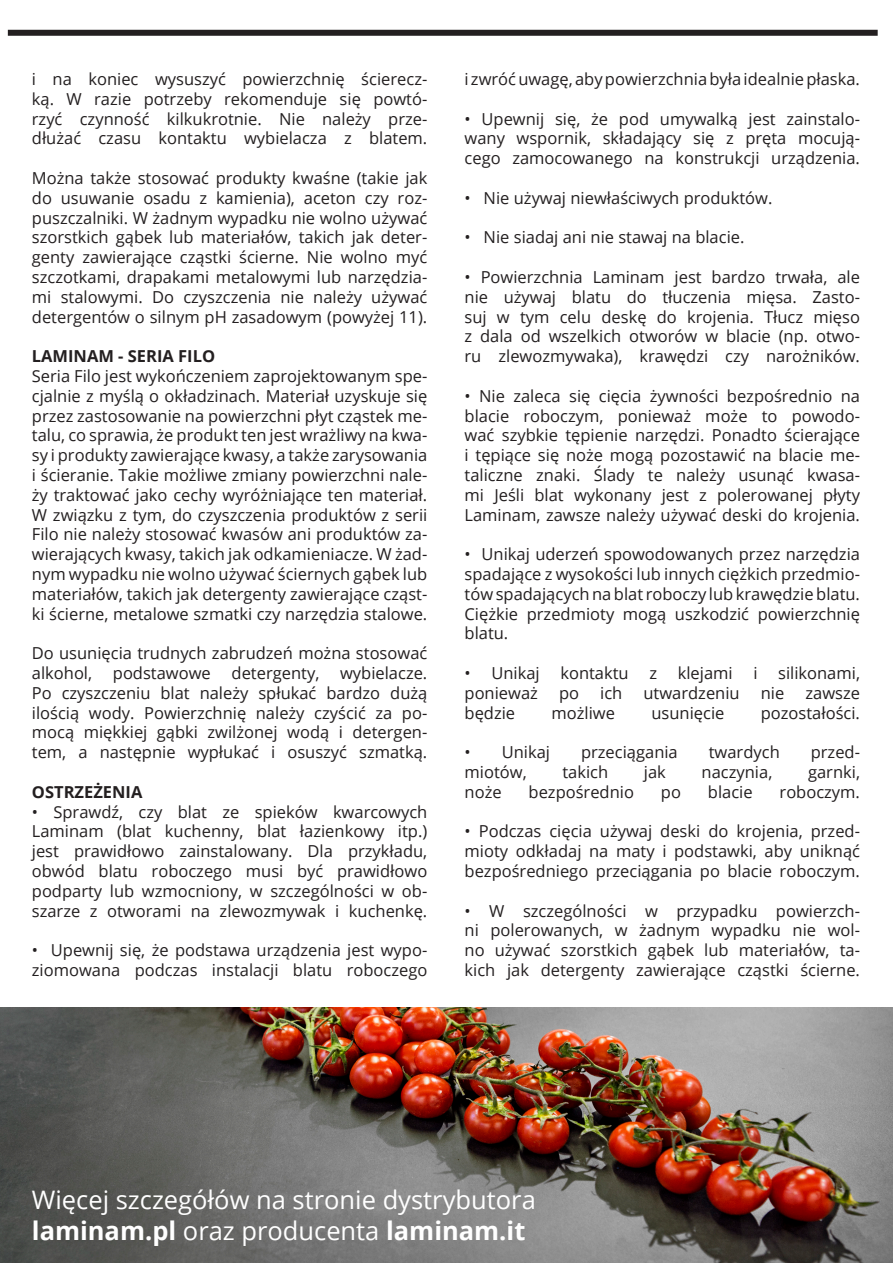
<style>
.page{position:relative;width:893px;height:1263px;background:#fff}
.page>*{position:absolute;margin:0;border:0;box-sizing:border-box;transform-origin:0 0}
.t1{font:25.5px/30.6px "Open Sans";color:#fff}
.t2{font:16.5px/19.8px "Open Sans";color:#231f20;text-align:justify}
.t3{font:700 16.5px "Open Sans";color:#231f20}
.s1{font-weight:700}
</style>
<div class="page">
<div style="left:8px;top:30px;width:870px;height:6px;background:#231f20"></div>
<img style="left:0;top:1008px;width:893px;height:255px">
<p class="t2" style="left:32px;top:69px;width:397px">i na koniec wysuszyć powierzchnię ścierecz&shy;ką. W razie potrzeby rekomenduje się powtó&shy;rzyć czynność kilkukrotnie. Nie należy prze&shy;dłużać czasu kontaktu wybielacza z blatem.</p>
<p class="t2" style="left:32px;top:168px;width:397px">Można także stosować produkty kwaśne (takie jak do usuwanie osadu z kamienia), aceton czy roz&shy;puszczalniki. W żadnym wypadku nie wolno używać szorstkich gąbek lub materiałów, takich jak deter&shy;genty zawierające cząstki ścierne. Nie wolno myć szczotkami, drapakami metalowymi lub narzędzia&shy;mi stalowymi. Do czyszczenia nie należy używać detergentów o silnym pH zasadowym (powyżej 11).</p>
<p class="t3" style="left:32px;top:344px;width:185px">LAMINAM - SERIA FILO</p>
<p class="t2" style="left:32px;top:366px;width:397px">Seria Filo jest wykończeniem zaprojektowanym spe&shy;cjalnie z myślą o okładzinach. Materiał uzyskuje się przez zastosowanie na powierzchni płyt cząstek me&shy;talu, co sprawia, że produkt ten jest wrażliwy na kwa&shy;sy i produkty zawierające kwasy, a także zarysowania i ścieranie. Takie możliwe zmiany powierzchni nale&shy;ży traktować jako cechy wyróżniające ten materiał.<br>W związku z tym, do czyszczenia produktów z serii Filo nie należy stosować kwasów ani produktów za&shy;wierających kwasy, takich jak odkamieniacze. W żad&shy;nym wypadku nie wolno używać ściernych gąbek lub materiałów, takich jak detergenty zawierające cząst&shy;ki ścierne, metalowe szmatki czy narzędzia stalowe.</p>
<p class="t2" style="left:32px;top:643px;width:397px">Do usunięcia trudnych zabrudzeń można stosować alkohol,</p>
<p class="t2" style="left:32px;top:663px;width:397px;text-indent:308px">wybielacze.<br>Po czyszczeniu blat należy spłukać bardzo dużą ilością wody. Powierzchnię należy czyścić za po&shy;mocą miękkiej gąbki zwilżonej wodą i detergen&shy;tem, a następnie wypłukać i osuszyć szmatką.</p>
<p class="t3" style="left:32px;top:780px;width:112px">OSTRZEŻENIA</p>
<p class="t2" style="left:32px;top:801px;width:397px">• Sprawdź, czy blat ze spieków kwarcowych Laminam (blat kuchenny, blat łazienkowy itp.) jest prawidłowo zainstalowany. Dla przykładu, obwód blatu roboczego musi być prawidłowo podparty lub wzmocniony, w szczególności w ob&shy;szarze z otworami na zlewozmywak i kuchenkę.</p>
<p class="t2" style="left:32px;top:940px;width:397px">• Upewnij się, że podstawa urządzenia jest wypo&shy;ziomowana podczas instalacji blatu roboczego</p>
<p class="t2" style="left:113px;top:663px;width:99px">podstawowe</p>
<p class="t2" style="left:232px;top:663px;width:89px">detergenty,</p>
<p class="t2" style="left:465px;top:69px;width:397px">i zwróć uwagę, aby powierzchnia była idealnie płaska.</p>
<p class="t2" style="left:465px;top:108px;width:397px">• Upewnij się, że pod umywalką jest zainstalo&shy;wany wspornik, składający się z pręta mocują&shy;cego zamocowanego na konstrukcji urządzenia.</p>
<p class="t2" style="left:465px;top:187px;width:309px">• Nie używaj niewłaściwych produktów.</p>
<p class="t2" style="left:465px;top:227px;width:281px">• Nie siadaj ani nie stawaj na blacie.</p>
<p class="t2" style="left:465px;top:267px;width:397px">• Powierzchnia Laminam jest bardzo trwała, ale nie używaj blatu do tłuczenia mięsa. Zasto&shy;suj w tym celu deskę do krojenia. Tłucz mięso z dala od wszelkich otworów w blacie (np. otwo&shy;ru zlewozmywaka), krawędzi czy narożników.</p>
<p class="t2" style="left:465px;top:385px;width:397px">• Nie zaleca się cięcia żywności bezpośrednio na blacie roboczym, ponieważ może to powodo&shy;wać szybkie tępienie narzędzi. Ponadto ścierające i tępiące się noże mogą pozostawić na blacie me&shy;taliczne znaki. Ślady te należy usunąć kwasa&shy;mi Jeśli blat wykonany jest z polerowanej płyty Laminam, zawsze należy używać deski do krojenia.</p>
<p class="t2" style="left:465px;top:544px;width:397px">• Unikaj uderzeń spowodowanych przez narzędzia spadające z wysokości lub innych ciężkich przedmio&shy;tów spadających na blat roboczy lub krawędzie blatu.<br>Ciężkie przedmioty mogą uszkodzić powierzchnię blatu.</p>
<p class="t2" style="left:465px;top:663px;width:77px">• Unikaj</p>
<p class="t2" style="left:560px;top:663px;width:70px">kontaktu</p>
<p class="t2" style="left:649px;top:663px;width:9px">z</p>
<p class="t2" style="left:678px;top:663px;width:56px">klejami</p>
<p class="t2" style="left:753px;top:663px;width:6px">i</p>
<p class="t2" style="left:778px;top:663px;width:83px">silikonami,</p>
<p class="t2" style="left:465px;top:682px;width:75px">ponieważ</p>
<p class="t2" style="left:559px;top:682px;width:22px">po</p>
<p class="t2" style="left:600px;top:682px;width:24px">ich</p>
<p class="t2" style="left:643px;top:682px;width:98px">utwardzeniu</p>
<p class="t2" style="left:761px;top:682px;width:25px">nie</p>
<p class="t2" style="left:805px;top:682px;width:56px">zawsze</p>
<p class="t2" style="left:465px;top:702px;width:52px">będzie</p>
<p class="t2" style="left:552px;top:702px;width:65px">możliwe</p>
<p class="t2" style="left:651px;top:702px;width:74px">usunięcie</p>
<p class="t2" style="left:761px;top:702px;width:101px">pozostałości.</p>
<p class="t2" style="left:465px;top:742px;width:87px">• Unikaj</p>
<p class="t2" style="left:581px;top:742px;width:98px">przeciągania</p>
<p class="t2" style="left:709px;top:742px;width:72px">twardych</p>
<p class="t2" style="left:811px;top:742px;width:51px">przed-</p>
<p class="t2" style="left:465px;top:762px;width:64px">miotów,</p>
<p class="t2" style="left:562px;top:762px;width:47px">takich</p>
<p class="t2" style="left:644px;top:762px;width:24px">jak</p>
<p class="t2" style="left:702px;top:762px;width:72px">naczynia,</p>
<p class="t2" style="left:808px;top:762px;width:53px">garnki,</p>
<p class="t2" style="left:465px;top:781px;width:39px">noże</p>
<p class="t2" style="left:529px;top:781px;width:107px">bezpośrednio</p>
<p class="t2" style="left:661px;top:781px;width:22px">po</p>
<p class="t2" style="left:708px;top:781px;width:46px">blacie</p>
<p class="t2" style="left:780px;top:781px;width:82px">roboczym.</p>
<p class="t2" style="left:465px;top:821px;width:397px">• Podczas cięcia używaj deski do krojenia, przed&shy;mioty odkładaj na maty i podstawki, aby uniknąć bezpośredniego przeciągania po blacie roboczym.</p>
<p class="t2" style="left:465px;top:900px;width:397px">• W szczególności w przypadku powierzch&shy;ni polerowanych, w żadnym wypadku nie wol&shy;no używać szorstkich gąbek lub materiałów, ta&shy;kich jak detergenty zawierające cząstki ścierne.</p>
<h1 class="t1" style="left:32px;top:1184px;width:505px">Więcej szczegółów na stronie dystrybutora <span class="s1">laminam.pl</span> oraz producenta <span class="s1">laminam.it</span></h1>
</div>
